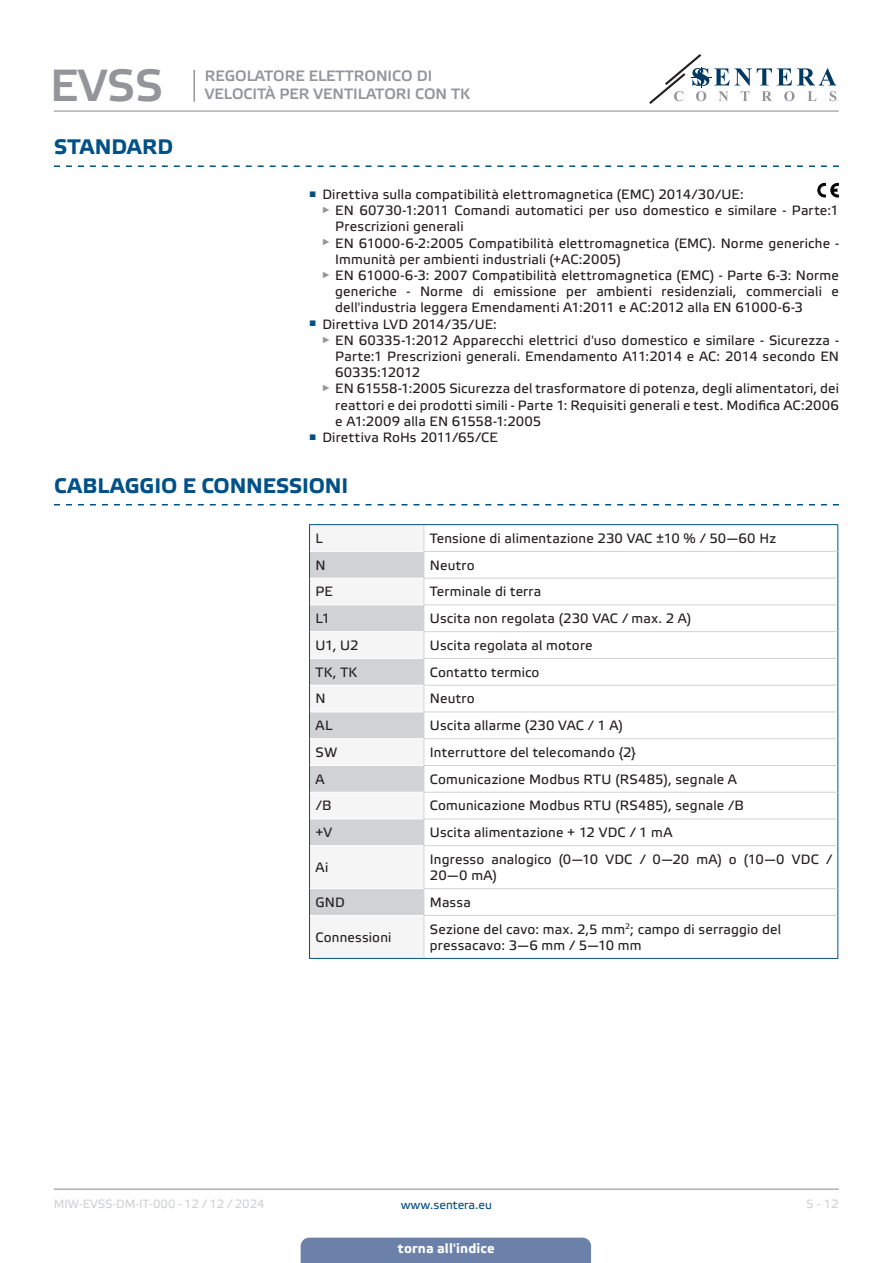
<style>
.page{position:relative;width:893px;height:1263px;background:#fff}
.page>*{position:absolute;margin:0;border:0;box-sizing:border-box;transform-origin:0 0}
.t1{font:45px "Etelka Medium Pro";color:#939598}
.t2{font:700 21px "Etelka Text Pro";letter-spacing:-.005em;color:#015186}
.t3{font:15px/18px "Etelka Medium Pro";color:#939598}
.table_text{font:13.5px/16.2px "Etelka Text Pro";letter-spacing:.015em;color:#231f20}
.t4{font:700 13.5px "Etelka Text Pro";letter-spacing:.01em;color:#fff}
.t5{font:12px "Etelka Text Pro";color:#d1d2d4}
.t6{font:12px "Etelka Text Pro";color:#015186}
</style>
<div class="page">
<hr style="left:54px;top:111px;width:785px;height:1px;background:#939598">
<hr style="left:54px;top:1188px;width:785px;height:2px;background:#939598">
<svg style="left:649px;top:54px;width:187px;height:50px"></svg>
<div style="left:301px;top:1237px;width:290px;height:26px;background:#6c81aa"></div>
<hr style="left:193px;top:70px;width:2px;height:32px;background:#939598">
<svg style="left:54px;top:165px;width:785px;height:2px"></svg>
<svg style="left:54px;top:504px;width:785px;height:1px"></svg>
<svg style="left:817px;top:183px;width:21px;height:14px"></svg>
<svg style="left:425px;top:525px;width:412px;height:433px"></svg>
<hr style="left:309px;top:524px;width:115px;height:1px;background:#015186">
<hr style="left:424px;top:524px;width:414px;height:1px;background:#015186">
<svg style="left:837px;top:525px;width:1px;height:321px"></svg>
<hr style="left:837px;top:846px;width:1px;height:43px;background:#015186">
<svg style="left:837px;top:889px;width:1px;height:26px"></svg>
<hr style="left:309px;top:915px;width:1px;height:43px;background:#015186">
<hr style="left:837px;top:915px;width:1px;height:43px;background:#015186">
<hr style="left:309px;top:958px;width:115px;height:1px;background:#015186">
<hr style="left:424px;top:958px;width:414px;height:1px;background:#015186">
<hr style="left:424px;top:551px;width:413px;height:1px;background:#d1d2d4">
<hr style="left:424px;top:578px;width:413px;height:1px;background:#d1d2d4">
<hr style="left:424px;top:604px;width:413px;height:1px;background:#d1d2d4">
<hr style="left:424px;top:631px;width:413px;height:1px;background:#d1d2d4">
<hr style="left:424px;top:658px;width:413px;height:1px;background:#d1d2d4">
<hr style="left:424px;top:685px;width:413px;height:1px;background:#d1d2d4">
<hr style="left:424px;top:711px;width:413px;height:1px;background:#d1d2d4">
<hr style="left:424px;top:738px;width:413px;height:1px;background:#d1d2d4">
<hr style="left:424px;top:765px;width:413px;height:1px;background:#d1d2d4">
<hr style="left:424px;top:792px;width:413px;height:1px;background:#d1d2d4">
<hr style="left:424px;top:818px;width:413px;height:1px;background:#d1d2d4">
<hr style="left:424px;top:845px;width:413px;height:1px;background:#d1d2d4">
<hr style="left:424px;top:888px;width:413px;height:1px;background:#d1d2d4">
<svg style="left:309px;top:525px;width:116px;height:390px"></svg>
<hr style="left:424px;top:915px;width:413px;height:1px;background:#d1d2d4">
<hr style="left:424px;top:916px;width:1px;height:42px;background:#d1d2d4">
<h1 class="t1" style="left:50px;top:61px;width:115px">EVSS</h1>
<p class="t3" style="left:205px;top:67px;width:267px">REGOLATORE ELETTRONICO DI<br>VELOCITÀ PER VENTILATORI CON TK</p>
<p class="t2" style="left:54px;top:135px;width:121px">STANDARD</p>
<p class="table_text" style="left:309px;top:187px;width:436px"><sup>■</sup> Direttiva sulla compatibilità elettromagnetica (EMC) 2014/30/UE:</p>
<p class="table_text" style="left:335px;top:203px;width:505px;text-indent:-13px"><sup>►</sup> EN 60730-1:2011 Comandi automatici per uso domestico e similare - Parte:1<br>Prescrizioni generali</p>
<p class="table_text" style="left:335px;top:236px;width:505px;text-indent:-13px"><sup>►</sup> EN 61000-6-2:2005 Compatibilità elettromagnetica (EMC). Norme generiche -<br>Immunità per ambienti industriali (+AC:2005)</p>
<p class="table_text" style="left:335px;top:268px;width:505px;text-align:justify;text-indent:-13px"><sup>►</sup> EN 61000-6-3: 2007 Compatibilità elettromagnetica (EMC) - Parte 6-3: Norme generiche - Norme di emissione per ambienti residenziali, commerciali e dell'industria leggera Emendamenti A1:2011 e AC:2012 alla EN 61000-6-3</p>
<p class="table_text" style="left:309px;top:317px;width:189px"><sup>■</sup> Direttiva LVD 2014/35/UE:</p>
<p class="table_text" style="left:335px;top:333px;width:505px;text-align:justify;text-indent:-13px"><sup>►</sup> EN 60335-1:2012 Apparecchi elettrici d'uso domestico e similare - Sicurezza - Parte:1 Prescrizioni generali. Emendamento A11:2014 e AC: 2014 secondo EN 60335:12012</p>
<p class="table_text" style="left:335px;top:381px;width:505px;text-align:justify;text-indent:-13px"><sup>►</sup> EN 61558-1:2005 Sicurezza del trasformatore di potenza, degli alimentatori, dei reattori e dei prodotti simili - Parte 1: Requisiti generali e test. Modifica AC:2006 e A1:2009 alla EN 61558-1:2005</p>
<p class="table_text" style="left:309px;top:430px;width:190px"><sup>■</sup> Direttiva RoHs 2011/65/CE</p>
<p class="t2" style="left:54px;top:474px;width:296px">CABLAGGIO E CONNESSIONI</p>
<p class="table_text" style="left:315px;top:531px;width:9px">L</p>
<p class="table_text" style="left:430px;top:531px;width:348px">Tensione di alimentazione 230 VAC ±10 % / 50—60 Hz</p>
<p class="table_text" style="left:315px;top:558px;width:12px">N</p>
<p class="table_text" style="left:430px;top:558px;width:46px">Neutro</p>
<p class="table_text" style="left:315px;top:584px;width:19px">PE</p>
<p class="table_text" style="left:430px;top:584px;width:113px">Terminale di terra</p>
<p class="table_text" style="left:315px;top:611px;width:16px">L1</p>
<p class="table_text" style="left:430px;top:611px;width:263px">Uscita non regolata (230 VAC / max. 2 A)</p>
<p class="table_text" style="left:315px;top:638px;width:45px">U1, U2</p>
<p class="table_text" style="left:430px;top:638px;width:164px">Uscita regolata al motore</p>
<p class="table_text" style="left:315px;top:665px;width:43px">TK, TK</p>
<p class="table_text" style="left:430px;top:665px;width:111px">Contatto termico</p>
<p class="table_text" style="left:315px;top:691px;width:12px">N</p>
<p class="table_text" style="left:430px;top:691px;width:46px">Neutro</p>
<p class="table_text" style="left:315px;top:718px;width:18px">AL</p>
<p class="table_text" style="left:430px;top:718px;width:194px">Uscita allarme (230 VAC / 1 A)</p>
<p class="table_text" style="left:315px;top:745px;width:23px">SW</p>
<p class="table_text" style="left:430px;top:745px;width:208px">Interruttore del telecomando {2}</p>
<p class="table_text" style="left:315px;top:772px;width:11px">A</p>
<p class="table_text" style="left:430px;top:772px;width:309px">Comunicazione Modbus RTU (RS485), segnale A</p>
<p class="table_text" style="left:315px;top:798px;width:18px">/B</p>
<p class="table_text" style="left:430px;top:798px;width:316px">Comunicazione Modbus RTU (RS485), segnale /B</p>
<p class="table_text" style="left:315px;top:825px;width:18px">+V</p>
<p class="table_text" style="left:430px;top:825px;width:244px">Uscita alimentazione + 12 VDC / 1 mA</p>
<p class="table_text" style="left:315px;top:860px;width:14px">Ai</p>
<p class="table_text" style="left:430px;top:852px;width:403px">Ingresso analogico (0—10 VDC / 0—20 mA) o (10—0 VDC /<br>20—0 mA)</p>
<p class="table_text" style="left:315px;top:895px;width:31px">GND</p>
<p class="table_text" style="left:430px;top:895px;width:42px">Massa</p>
<p class="table_text" style="left:315px;top:930px;width:77px">Connessioni</p>
<p class="table_text" style="left:430px;top:922px;width:353px">Sezione del cavo: max. 2,5 mm<sup>2</sup>; campo di serraggio del pressacavo: 3—6 mm / 5—10 mm</p>
<p class="t5" style="left:54px;top:1197px;width:212px">MIW-EVSS-DM-IT-000 - 12 / 12 / 2024</p>
<p class="t6" style="left:401px;top:1198px;width:93px">www.sentera.eu</p>
<p class="t5" style="left:806px;top:1197px;width:34px">5 - 12</p>
<p class="t4" style="left:398px;top:1240px;width:98px">torna all'indice</p>
</div>
